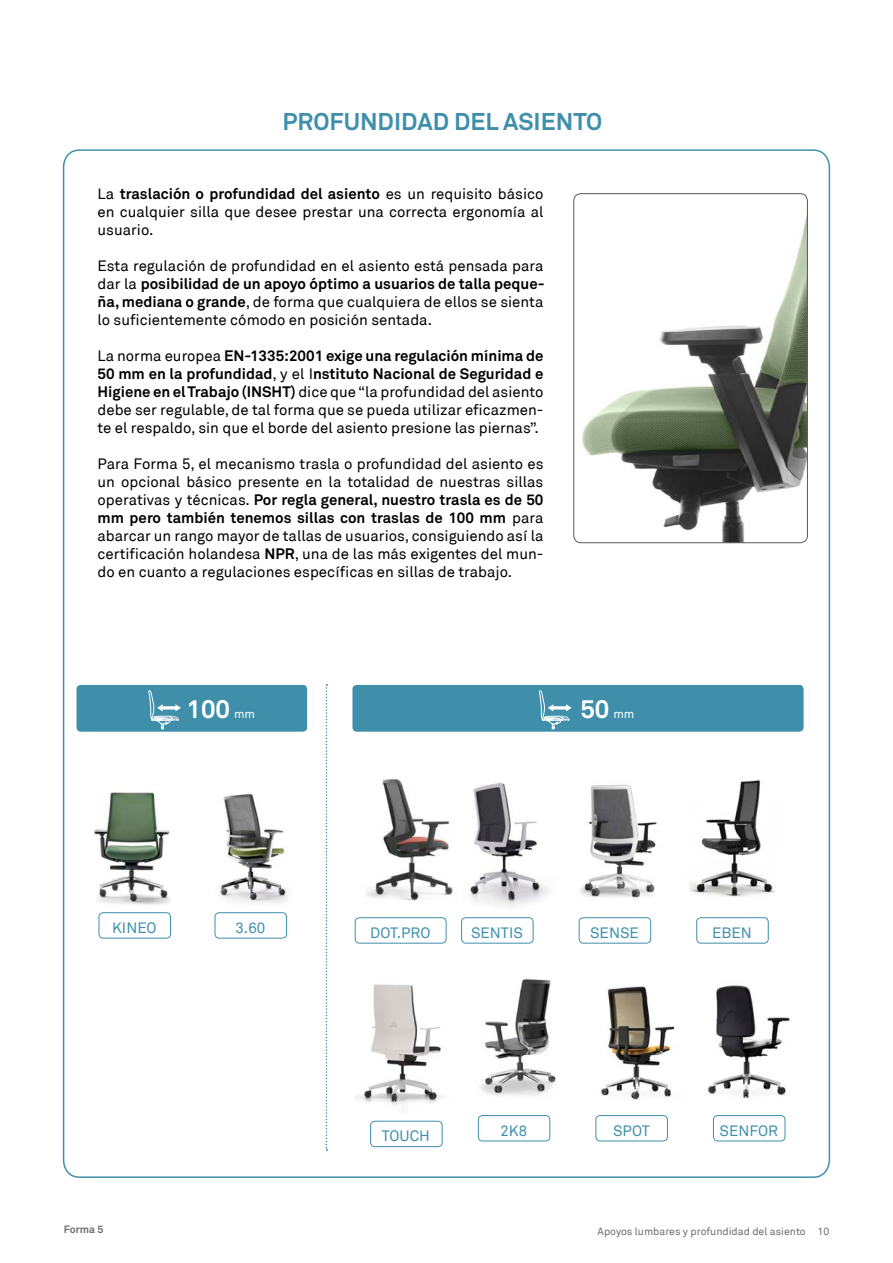
<style>
.page{position:relative;width:893px;height:1263px;background:#fff}
.page>*{position:absolute;margin:0;border:0;box-sizing:border-box;transform-origin:0 0}
.t1{font:700 25.5px "Akkurat";color:#fff}
.t2{font:700 24px "Akkurat";color:#3f8fab}
.t3{font:15px/18px "Akkurat";color:#000;text-align:justify}
.t4{font:15px "Akkurat";color:#3f8fab}
.t5{font:10.5px "Akkurat";color:#6d6d71}
.t6{font:700 10.5px "Akkurat";color:#6d6d71}
.s1{font-weight:700}
.s2{font-weight:400;font-size:12px}
</style>
<div class="page">
<img style="left:574px;top:194px;width:233px;height:349px">
<div style="left:574px;top:193px;width:234px;height:350px;border:1px solid #57595b;border-radius:7px"></div>
<div style="left:76px;top:685px;width:231px;height:47px;background:#3f8fab;border-radius:4px"></div>
<div style="left:352px;top:685px;width:452px;height:47px;background:#3f8fab;border-radius:4px"></div>
<img style="left:94px;top:791px;width:76px;height:114px">
<img style="left:219px;top:793px;width:69px;height:110px">
<div style="left:99px;top:912px;width:72px;height:26px;border:1px solid #3f8fab;border-radius:4px"></div>
<img style="left:480px;top:979px;width:76px;height:117px">
<div style="left:478px;top:1115px;width:72px;height:26px;border:1px solid #3f8fab;border-radius:4px"></div>
<img style="left:690px;top:780px;width:86px;height:117px">
<div style="left:696px;top:917px;width:73px;height:26px;border:1px solid #3f8fab;border-radius:4px"></div>
<img style="left:355px;top:984px;width:88px;height:121px">
<div style="left:370px;top:1121px;width:72px;height:26px;border:1px solid #3f8fab;border-radius:4px"></div>
<img style="left:580px;top:784px;width:77px;height:114px">
<div style="left:579px;top:917px;width:72px;height:26px;border:1px solid #3f8fab;border-radius:4px"></div>
<img style="left:470px;top:782px;width:79px;height:125px">
<img style="left:366px;top:779px;width:87px;height:122px">
<div style="left:461px;top:917px;width:72px;height:26px;border:1px solid #3f8fab;border-radius:4px"></div>
<div style="left:355px;top:917px;width:91px;height:26px;border:1px solid #3f8fa9;border-radius:4px"></div>
<img style="left:601px;top:986px;width:74px;height:114px">
<div style="left:595px;top:1115px;width:73px;height:26px;border:1px solid #3f8fab;border-radius:4px"></div>
<img style="left:707px;top:985px;width:83px;height:114px">
<div style="left:713px;top:1115px;width:72px;height:26px;border:1px solid #3f8fab;border-radius:4px"></div>
<div style="left:215px;top:912px;width:72px;height:26px;border:1px solid #3f8fab;border-radius:4px"></div>
<svg style="left:148px;top:690px;width:33px;height:42px"></svg>
<svg style="left:538px;top:690px;width:34px;height:42px"></svg>
<svg style="left:326px;top:684px;width:1px;height:466px"></svg>
<h2 class="t2" style="left:283px;top:106px;width:321px">PROFUNDIDAD DEL ASIENTO</h2>
<p class="t3" style="left:98px;top:185px;width:447px">La <span class="s1">traslación o profundidad del asiento</span> es un requisito básico en cualquier silla que desee prestar una correcta ergonomía al usuario.</p>
<p class="t3" style="left:98px;top:257px;width:449px">Esta regulación de profundidad en el asiento está pensada para dar la <span class="s1">posibilidad de un apoyo óptimo a usuarios de talla peque&shy;ña, mediana o grande</span>, de forma que cualquiera de ellos se sienta lo suficientemente cómodo en posición sentada.</p>
<p class="t3" style="left:98px;top:347px;width:447px">La norma europea <span class="s1">EN-1335:2001 exige una regulación mínima de 50 mm en la profundidad</span>, y el I<span class="s1">nstituto Nacional de Seguridad e Higiene en el Trabajo (INSHT)</span> dice que “la profundidad del asiento debe ser regulable, de tal forma que se pueda utilizar eficazmen&shy;te el respaldo, sin que el borde del asiento presione las piernas”.</p>
<p class="t3" style="left:98px;top:455px;width:447px">Para Forma 5, el mecanismo trasla o profundidad del asiento es un opcional básico presente en la totalidad de nuestras sillas operativas y técnicas. <span class="s1">Por regla general, nuestro trasla es de 50 mm pero también tenemos sillas con traslas de 100 mm</span> para abarcar un rango mayor de tallas de usuarios, consiguiendo así la certificación holandesa <span class="s1">NPR</span>, una de las más exigentes del mun&shy;do en cuanto a regulaciones específicas en sillas de trabajo.</p>
<h1 class="t1" style="left:187px;top:693px;width:70px">100 <span class="s2">mm</span></h1>
<h1 class="t1" style="left:580px;top:693px;width:56px">50 <span class="s2">mm</span></h1>
<p class="t4" style="left:112px;top:919px;width:46px">KINEO</p>
<p class="t4" style="left:236px;top:919px;width:31px">3.60</p>
<p class="t6" style="left:64px;top:1223px;width:41px">Forma 5</p>
<p class="t4" style="left:370px;top:924px;width:62px">DOT.PRO</p>
<p class="t4" style="left:471px;top:924px;width:53px">SENTIS</p>
<p class="t4" style="left:590px;top:924px;width:50px">SENSE</p>
<p class="t4" style="left:712px;top:924px;width:41px">EBEN</p>
<p class="t4" style="left:382px;top:1127px;width:50px">TOUCH</p>
<p class="t4" style="left:500px;top:1121px;width:28px">2K8</p>
<p class="t4" style="left:613px;top:1121px;width:38px">SPOT</p>
<p class="t4" style="left:720px;top:1121px;width:60px">SENFOR</p>
<p class="t5" style="left:598px;top:1225px;width:233px">Apoyos lumbares y profundidad del asiento 10</p>
</div>
